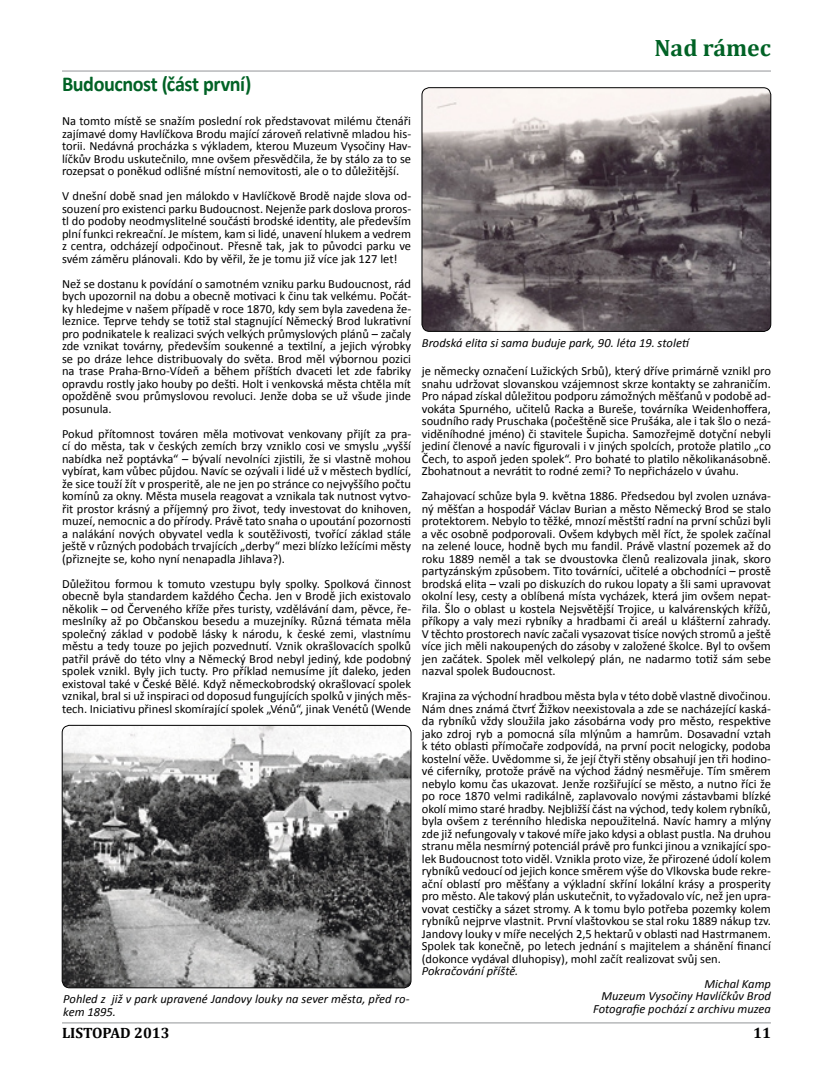
<style>
.page{position:relative;width:833px;height:1081px;background:#fff}
.page>*{position:absolute;margin:0;border:0;box-sizing:border-box;transform-origin:0 0}
.t1{font:700 23.75px "Cambria";color:#006225}
.t2{font:700 21.25px "Calibri";letter-spacing:-.02em;color:#006225;scale:.95 1}
.t3{font:700 15px "Cambria";color:#000}
.t4{font:12.5px/12.5px "Calibri";color:#000;text-align:justify}
.t5{font:italic 12.5px/12.5px "Calibri";color:#000;text-align:right}
</style>
<div class="page">
<hr style="left:62px;top:71px;width:709px;height:1px;background:#939598">
<hr style="left:62px;top:1022px;width:709px;height:1px;background:#939598">
<img style="left:62px;top:725px;width:349px;height:263px">
<div style="left:62px;top:725px;width:349px;height:263px;border:1px solid #000;border-radius:8px"></div>
<img style="left:422px;top:88px;width:349px;height:243px">
<div style="left:422px;top:87px;width:349px;height:245px;border:1px solid #000;border-radius:8px"></div>
<h2 class="t2" style="left:62px;top:71px;width:201px">Budoucnost (část první)</h2>
<p class="t4" style="left:62px;top:114px;width:351px">Na tomto místě se snažím poslední rok představovat milému čtenáři zajímavé domy Havlíčkova Brodu mající zároveň relativně mladou his&shy;torii. Nedávná procházka s výkladem, kterou Muzeum Vysočiny Hav&shy;líčkův Brodu uskutečnilo, mne ovšem přesvědčila, že by stálo za to se rozepsat o poněkud odlišné místní nemovitosti, ale o to důležitější.</p>
<p class="t4" style="left:62px;top:189px;width:351px">V dnešní době snad jen málokdo v Havlíčkově Brodě najde slova od&shy;souzení pro existenci parku Budoucnost. Nejenže park doslova proros&shy;tl do podoby neodmyslitelné součásti brodské identity, ale především plní funkci rekreační. Je místem, kam si lidé, unavení hlukem a vedrem z centra, odcházejí odpočinout. Přesně tak, jak to původci parku ve svém záměru plánovali. Kdo by věřil, že je tomu již více jak 127 let!</p>
<p class="t4" style="left:62px;top:277px;width:351px">Než se dostanu k povídání o samotném vzniku parku Budoucnost, rád bych upozornil na dobu a obecně motivaci k činu tak velkému. Počát&shy;ky hledejme v našem případě v roce 1870, kdy sem byla zavedena že&shy;leznice. Teprve tehdy se totiž stal stagnující Německý Brod lukrativní pro podnikatele k realizaci svých velkých průmyslových plánů – začaly zde vznikat továrny, především soukenné a textilní, a jejich výrobky se po dráze lehce distribuovaly do světa. Brod měl výbornou pozici na trase Praha-Brno-Vídeň a během příštích dvaceti let zde fabriky opravdu rostly jako houby po dešti. Holt i venkovská města chtěla mít opožděně svou průmyslovou revoluci. Jenže doba se už všude jinde posunula.</p>
<p class="t4" style="left:62px;top:427px;width:351px">Pokud přítomnost továren měla motivovat venkovany přijít za pra&shy;cí do města, tak v českých zemích brzy vzniklo cosi ve smyslu „vyšší nabídka než poptávka“ – bývalí nevolníci zjistili, že si vlastně mohou vybírat, kam vůbec půjdou. Navíc se ozývali i lidé už v městech bydlící, že sice touží žít v prosperitě, ale ne jen po stránce co nejvyššího počtu komínů za okny. Města musela reagovat a vznikala tak nutnost vytvo&shy;řit prostor krásný a příjemný pro život, tedy investovat do knihoven, muzeí, nemocnic a do přírody. Právě tato snaha o upoutání pozornosti a nalákání nových obyvatel vedla k soutěživosti, tvořící základ stále ještě v různých podobách trvajících „derby“ mezi blízko ležícími městy (přiznejte se, koho nyní nenapadla Jihlava?).</p>
<p class="t4" style="left:62px;top:577px;width:351px">Důležitou formou k tomuto vzestupu byly spolky. Spolková činnost obecně byla standardem každého Čecha. Jen v Brodě jich existovalo několik – od Červeného kříže přes turisty, vzdělávání dam, pěvce, ře&shy;meslníky až po Občanskou besedu a muzejníky. Různá témata měla společný základ v podobě lásky k národu, k české zemi, vlastnímu městu a tedy touze po jejich pozvednutí. Vznik okrašlovacích spolků patřil právě do této vlny a Německý Brod nebyl jediný, kde podobný spolek vznikl. Byly jich tucty. Pro příklad nemusíme jít daleko, jeden existoval také v České Bělé. Když německobrodský okrašlovací spolek vznikal, bral si už inspiraci od doposud fungujících spolků v jiných měs&shy;tech. Iniciativu přinesl skomírající spolek „Vénů“, jinak Venétů (Wende</p>
<p class="t5" style="left:63px;top:992px;width:348px;text-align:left">Pohled z již v park upravené Jandovy louky na sever města, před ro&shy;kem 1895.</p>
<h1 class="t1" style="left:654px;top:33px;width:118px">Nad rámec</h1>
<p class="t5" style="left:422px;top:336px;width:269px">Brodská elita si sama buduje park, 90. léta 19. století</p>
<p class="t4" style="left:422px;top:364px;width:351px">je německy označení Lužických Srbů), který dříve primárně vznikl pro snahu udržovat slovanskou vzájemnost skrze kontakty se zahraničím.<br>Pro nápad získal důležitou podporu zámožných měšťanů v podobě ad&shy;vokáta Spurného, učitelů Racka a Bureše, továrníka Weidenhoffera, soudního rady Pruschaka (počeštěně sice Prušáka, ale i tak šlo o nezá&shy;viděníhodné jméno) či stavitele Šupicha. Samozřejmě dotyční nebyli jediní členové a navíc figurovali i v jiných spolcích, protože platilo „co Čech, to aspoň jeden spolek“. Pro bohaté to platilo několikanásobně.<br>Zbohatnout a nevrátit to rodné zemi? To nepřicházelo v úvahu.</p>
<p class="t4" style="left:422px;top:489px;width:351px">Zahajovací schůze byla 9. května 1886. Předsedou byl zvolen uznáva&shy;ný měšťan a hospodář Václav Burian a město Německý Brod se stalo protektorem. Nebylo to těžké, mnozí městští radní na první schůzi byli a věc osobně podporovali. Ovšem kdybych měl říct, že spolek začínal na zelené louce, hodně bych mu fandil. Právě vlastní pozemek až do roku 1889 neměl a tak se dvoustovka členů realizovala jinak, skoro partyzánským způsobem. Tito továrníci, učitelé a obchodníci – prostě brodská elita – vzali po diskuzích do rukou lopaty a šli sami upravovat okolní lesy, cesty a oblíbená místa vycházek, která jim ovšem nepat&shy;řila. Šlo o oblast u kostela Nejsvětější Trojice, u kalvárenských křížů, příkopy a valy mezi rybníky a hradbami či areál u klášterní zahrady.<br>V těchto prostorech navíc začali vysazovat tisíce nových stromů a ještě více jich měli nakoupených do zásoby v založené školce. Byl to ovšem jen začátek. Spolek měl velkolepý plán, ne nadarmo totiž sám sebe nazval spolek Budoucnost.</p>
<p class="t4" style="left:422px;top:689px;width:351px">Krajina za východní hradbou města byla v této době vlastně divočinou.<br>Nám dnes známá čtvrť Žižkov neexistovala a zde se nacházející kaská&shy;da rybníků vždy sloužila jako zásobárna vody pro město, respektive jako zdroj ryb a pomocná síla mlýnům a hamrům. Dosavadní vztah k této oblasti přímočaře zodpovídá, na první pocit nelogicky, podoba kostelní věže. Uvědomme si, že její čtyři stěny obsahují jen tři hodino&shy;vé ciferníky, protože právě na východ žádný nesměřuje. Tím směrem nebylo komu čas ukazovat. Jenže rozšiřující se město, a nutno říci že po roce 1870 velmi radikálně, zaplavovalo novými zástavbami blízké okolí mimo staré hradby. Nejbližší část na východ, tedy kolem rybníků, byla ovšem z terénního hlediska nepoužitelná. Navíc hamry a mlýny zde již nefungovaly v takové míře jako kdysi a oblast pustla. Na druhou stranu měla nesmírný potenciál právě pro funkci jinou a vznikající spo&shy;lek Budoucnost toto viděl. Vznikla proto vize, že přirozené údolí kolem rybníků vedoucí od jejich konce směrem výše do Vlkovska bude rekre&shy;ační oblastí pro měšťany a výkladní skříní lokální krásy a prosperity pro město. Ale takový plán uskutečnit, to vyžadovalo víc, než jen upra&shy;vovat cestičky a sázet stromy. A k tomu bylo potřeba pozemky kolem rybníků nejprve vlastnit. První vlaštovkou se stal roku 1889 nákup tzv.<br>Jandovy louky v míře necelých 2,5 hektarů v oblasti nad Hastrmanem.<br>Spolek tak konečně, po letech jednání s majitelem a shánění financí (dokonce vydával dluhopisy), mohl začít realizovat svůj sen.</p>
<p class="t5" style="left:422px;top:964px;width:98px">Pokračování příště.</p>
<p class="t5" style="left:593px;top:977px;width:179px">Michal Kamp<br>Muzeum Vysočiny Havlíčkův Brod<br>Fotografie pochází z archivu muzea</p>
<p class="t3" style="left:62px;top:1024px;width:109px">LISTOPAD 2013</p>
<p class="t3" style="left:753px;top:1024px;width:19px">11</p>
</div>
